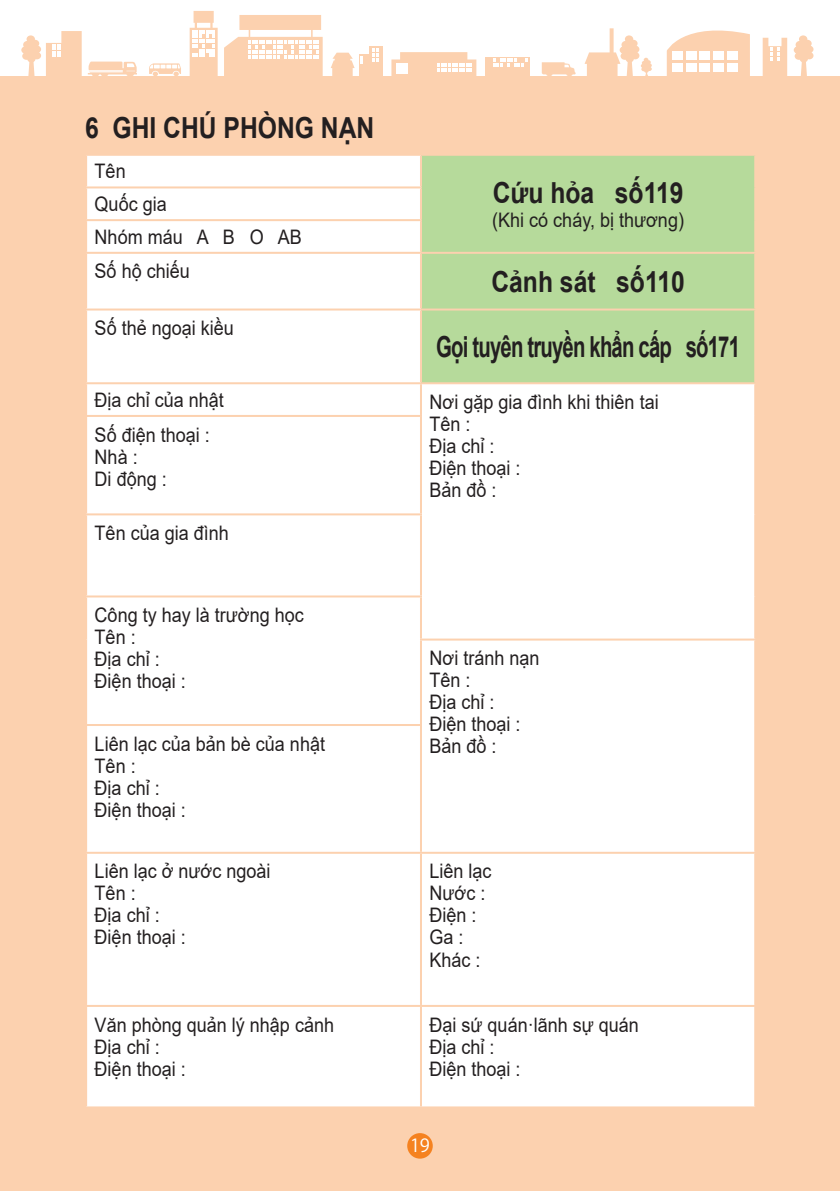
<style>
.page{position:relative;width:840px;height:1191px;background:#fff}
.page>*{position:absolute;margin:0;border:0;box-sizing:border-box;transform-origin:0 0}
.t1{font:700 29px "Arial";color:#231f20;scale:.85 1}
.t2{font:700 29px "Arial";letter-spacing:-.04em;color:#231f20;scale:.7 1}
.t3{font:20px/22px "Arial";color:#231f20;scale:.9 1}
.t4{font:18px "Koz Go Pr 6 N";color:#fff}
</style>
<div class="page">
<div style="left:0;top:0;width:839px;height:1191px;background:#fcd1af"></div>
<div style="left:0;top:0;width:839px;height:85px;background:#fff"></div>
<div style="left:369px;top:46px;width:14px;height:30px;background:#fcd1af"></div>
<div style="left:359px;top:54px;width:13px;height:22px;background:#fcd1af"></div>
<svg style="left:360px;top:56px;width:2px;height:8px"></svg>
<svg style="left:372px;top:49px;width:6px;height:12px"></svg>
<svg style="left:762px;top:38px;width:24px;height:38px"></svg>
<svg style="left:331px;top:53px;width:23px;height:23px"></svg>
<svg style="left:189px;top:11px;width:28px;height:65px"></svg>
<div style="left:484px;top:57px;width:45px;height:19px;background:#fcd1af"></div>
<svg style="left:493px;top:59px;width:34px;height:8px"></svg>
<svg style="left:224px;top:15px;width:98px;height:61px"></svg>
<svg style="left:541px;top:62px;width:35px;height:14px"></svg>
<svg style="left:391px;top:52px;width:85px;height:24px"></svg>
<div style="left:396px;top:63px;width:12px;height:11px;background:#fff"></div>
<svg style="left:88px;top:62px;width:49px;height:14px"></svg>
<svg style="left:149px;top:63px;width:32px;height:13px"></svg>
<svg style="left:584px;top:28px;width:67px;height:48px"></svg>
<svg style="left:21px;top:31px;width:61px;height:45px"></svg>
<svg style="left:793px;top:35px;width:20px;height:41px"></svg>
<svg style="left:666px;top:30px;width:83px;height:46px"></svg>
<div style="left:685px;top:63px;width:11px;height:9px;background:#fff"></div>
<div style="left:699px;top:63px;width:10px;height:9px;background:#fff"></div>
<div style="left:712px;top:63px;width:11px;height:9px;background:#fff"></div>
<div style="left:726px;top:63px;width:11px;height:9px;background:#fff"></div>
<div style="left:671px;top:63px;width:11px;height:9px;background:#fff"></div>
<div style="left:685px;top:51px;width:11px;height:9px;background:#fff"></div>
<div style="left:699px;top:51px;width:10px;height:9px;background:#fff"></div>
<div style="left:712px;top:51px;width:11px;height:9px;background:#fff"></div>
<div style="left:726px;top:51px;width:11px;height:9px;background:#fff"></div>
<div style="left:671px;top:51px;width:11px;height:9px;background:#fff"></div>
<div style="left:0;top:76px;width:839px;height:9px;background:#fcd1af"></div>
<div style="left:407px;top:1133px;width:25px;height:25px;background:#f58220;border-radius:50%"></div>
<div style="left:87px;top:156px;width:666px;height:950px;background:#fff"></div>
<div style="left:422px;top:156px;width:331px;height:226px;background:#b6da9b"></div>
<hr style="left:420px;top:156px;width:2px;height:30px;background:#fcd1af">
<hr style="left:85px;top:186px;width:337px;height:2px;background:#fcd1af">
<hr style="left:420px;top:188px;width:2px;height:31px;background:#fcd1af">
<hr style="left:85px;top:219px;width:337px;height:2px;background:#fcd1af">
<hr style="left:420px;top:221px;width:2px;height:31px;background:#fcd1af">
<hr style="left:85px;top:252px;width:336px;height:2px;background:#fcd1af">
<hr style="left:421px;top:252px;width:334px;height:2px;background:#fcd1af">
<hr style="left:420px;top:254px;width:2px;height:54px;background:#fcd1af">
<hr style="left:85px;top:308px;width:336px;height:2px;background:#fcd1af">
<hr style="left:421px;top:308px;width:334px;height:2px;background:#fcd1af">
<hr style="left:420px;top:310px;width:2px;height:72px;background:#fcd1af">
<hr style="left:85px;top:382px;width:336px;height:2px;background:#fcd1af">
<hr style="left:421px;top:382px;width:334px;height:2px;background:#fcd1af">
<hr style="left:420px;top:384px;width:2px;height:31px;background:#fcd1af">
<hr style="left:85px;top:415px;width:337px;height:2px;background:#fcd1af">
<hr style="left:420px;top:417px;width:2px;height:96px;background:#fcd1af">
<hr style="left:85px;top:513px;width:337px;height:2px;background:#fcd1af">
<hr style="left:420px;top:515px;width:2px;height:80px;background:#fcd1af">
<hr style="left:85px;top:595px;width:337px;height:2px;background:#fcd1af">
<hr style="left:420px;top:597px;width:2px;height:41px;background:#fcd1af">
<hr style="left:420px;top:638px;width:335px;height:2px;background:#fcd1af">
<hr style="left:420px;top:640px;width:2px;height:84px;background:#fcd1af">
<hr style="left:85px;top:724px;width:337px;height:2px;background:#fcd1af">
<hr style="left:420px;top:726px;width:2px;height:125px;background:#fcd1af">
<hr style="left:85px;top:851px;width:336px;height:2px;background:#fcd1af">
<hr style="left:421px;top:851px;width:334px;height:2px;background:#fcd1af">
<hr style="left:420px;top:853px;width:2px;height:152px;background:#fcd1af">
<hr style="left:85px;top:1005px;width:336px;height:2px;background:#fcd1af">
<hr style="left:421px;top:1005px;width:334px;height:2px;background:#fcd1af">
<hr style="left:420px;top:1007px;width:2px;height:99px;background:#fcd1af">
<h1 class="t1" style="left:85px;top:108px;width:341px">6 GHI CHÚ PHÒNG NẠN</h1>
<p class="t3" style="left:95px;top:160px;width:36px">Tên</p>
<h1 class="t1" style="left:492px;top:172px;width:226px">Cứu hỏa số119</h1>
<p class="t3" style="left:492px;top:209px;width:214px">(Khi có cháy, bị thương)</p>
<p class="t3" style="left:95px;top:187px;width:232px;line-height:32.6px">Quốc gia<br>Nhóm máu A B O AB</p>
<p class="t3" style="left:95px;top:260px;width:107px">Số hộ chiếu</p>
<h1 class="t1" style="left:491px;top:261px;width:229px">Cảnh sát số110</h1>
<p class="t3" style="left:95px;top:317px;width:156px">Số thẻ ngoại kiều</p>
<h1 class="t2" style="left:436px;top:326px;width:435px">Gọi tuyên truyền khẩn cấp số171</h1>
<p class="t3" style="left:95px;top:388px;width:145px">Địa chỉ của nhật</p>
<p class="t3" style="left:429px;top:391px;width:256px">Nơi gặp gia đình khi thiên tai<br>Tên :<br>Địa chỉ :<br>Điện thoại :<br>Bản đồ :</p>
<p class="t3" style="left:95px;top:423px;width:129px">Số điện thoại :<br>Nhà :<br>Di động :</p>
<p class="t3" style="left:95px;top:522px;width:150px">Tên của gia đình</p>
<p class="t3" style="left:95px;top:604px;width:234px">Công ty hay là trường học<br>Tên :<br>Địa chỉ :<br>Điện thoại :</p>
<p class="t3" style="left:429px;top:647px;width:124px">Nơi tránh nạn<br>Tên :<br>Địa chỉ :<br>Điện thoại :</p>
<p class="t3" style="left:95px;top:732px;width:257px">Liên lạc của bản bè của nhật</p>
<p class="t3" style="left:429px;top:735px;width:76px">Bản đồ :</p>
<p class="t3" style="left:95px;top:754px;width:103px">Tên :<br>Địa chỉ :<br>Điện thoại :</p>
<p class="t3" style="left:95px;top:860px;width:197px">Liên lạc ở nước ngoài<br>Tên :<br>Địa chỉ :<br>Điện thoại :</p>
<p class="t3" style="left:429px;top:860px;width:70px">Liên lạc<br>Nước :<br>Điện :<br>Ga :<br>Khác :</p>
<p class="t3" style="left:95px;top:1013px;width:267px">Văn phòng quản lý nhập cảnh<br>Địa chỉ :<br>Điện thoại :</p>
<p class="t3" style="left:429px;top:1013px;width:234px">Đại sứ quán·lãnh sự quán<br>Địa chỉ :<br>Điện thoại :</p>
<p class="t4" style="left:410px;top:1135px;width:21px">19</p>
</div>
